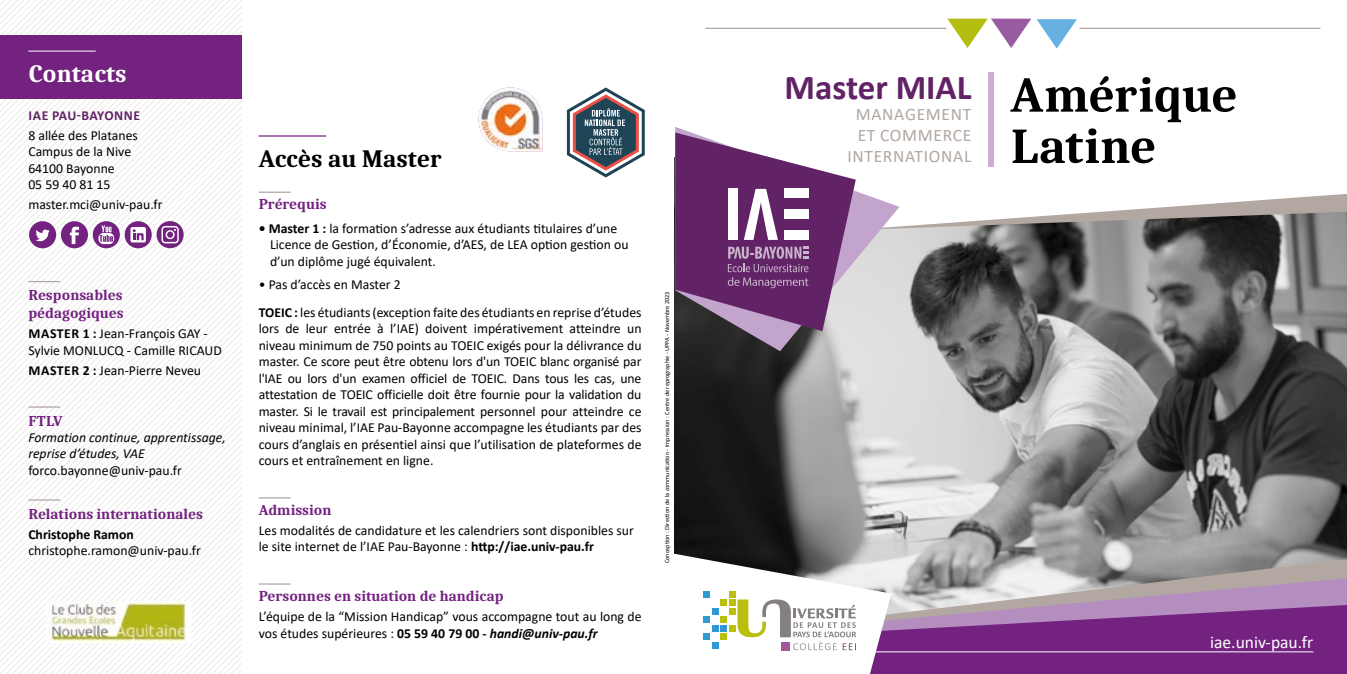
<style>
.page{position:relative;width:1347px;height:674px;background:#fff}
.page>*{position:absolute;margin:0;border:0;box-sizing:border-box;transform-origin:0 0}
.t1{font:700 50px/51.2px "Caladea";letter-spacing:-.01em;color:#000}
.t2{font:700 35px "Calibri";color:#612365}
.t3{font:700 25px "Caladea";color:#000}
.t4{font:700 25px "Caladea";color:#fff}
.t5{font:17.5px/21px "Calibri";letter-spacing:.04em;color:#b2a7a1;text-align:center}
.t6{font:17.5px "Calibri";color:#fff}
.t7{font:700 15px/18px "Caladea";color:#732280}
.t8{font:13.75px/16.5px "Calibri";color:#000}
.t9{font:italic 13.75px/16.5px "Calibri";color:#000}
.t10{font:700 13.75px "Calibri";color:#000}
.t11{font:700 13.75px "Calibri";letter-spacing:.035em;color:#612365}
.t12{font:6.25px "Calibri";color:#000}
.s1{font-weight:700}
.s2{font-weight:700;font-style:italic}
</style>
<div class="page">
<svg style="left:0;top:0;width:242px;height:165px"></svg>
<svg style="left:0;top:165px;width:242px;height:12px"></svg>
<svg style="left:0;top:177px;width:242px;height:13px"></svg>
<svg style="left:0;top:190px;width:242px;height:12px"></svg>
<svg style="left:0;top:202px;width:242px;height:13px"></svg>
<svg style="left:0;top:227px;width:242px;height:446px"></svg>
<svg style="left:7px;top:240px;width:235px;height:433px"></svg>
<svg style="left:20px;top:252px;width:222px;height:421px"></svg>
<svg style="left:33px;top:265px;width:209px;height:408px"></svg>
<svg style="left:45px;top:277px;width:197px;height:396px"></svg>
<svg style="left:58px;top:290px;width:184px;height:383px"></svg>
<div style="left:0;top:35px;width:242px;height:64px;background:#732280"></div>
<hr style="left:28px;top:50px;width:68px;height:2px;background:#dfd2e8">
<hr style="left:28px;top:281px;width:32px;height:1px;background:#b2a7a1">
<hr style="left:28px;top:406px;width:32px;height:1px;background:#b2a7a1">
<hr style="left:28px;top:499px;width:32px;height:1px;background:#b2a7a1">
<img style="left:674px;top:158px;width:672px;height:401px">
<img style="left:46px;top:600px;width:144px;height:42px">
<svg style="left:705px;top:18px;width:641px;height:211px"></svg>
<svg style="left:567px;top:87px;width:78px;height:90px"></svg>
<hr style="left:259px;top:135px;width:67px;height:1px;background:#732280">
<hr style="left:259px;top:191px;width:32px;height:2px;background:#b2a7a1">
<hr style="left:259px;top:497px;width:32px;height:1px;background:#b2a7a1">
<hr style="left:259px;top:583px;width:32px;height:1px;background:#b2a7a1">
<img style="left:478px;top:87px;width:64px;height:64px">
<svg style="left:29px;top:221px;width:123px;height:27px"></svg>
<div style="left:157px;top:221px;width:27px;height:27px;background:#732280;border-radius:50%"></div>
<svg style="left:161px;top:226px;width:18px;height:17px"></svg>
<svg style="left:891px;top:559px;width:455px;height:19px;background:#a7a5a4"></svg>
<svg style="left:891px;top:578px;width:455px;height:26px;background:#baacb9"></svg>
<svg style="left:891px;top:604px;width:455px;height:69px;background:#813b8d"></svg>
<hr style="left:870px;top:650px;width:443px;height:2px;background:#dfd2e8">
<svg style="left:947px;top:19px;width:130px;height:30px"></svg>
<hr style="left:705px;top:28px;width:241px;height:1px;background:#b2a7a1">
<hr style="left:1079px;top:28px;width:241px;height:1px;background:#b2a7a1">
<div style="left:988px;top:73px;width:5px;height:94px;background:#cdadd1"></div>
<svg style="left:675px;top:127px;width:224px;height:224px"></svg>
<svg style="left:675px;top:132px;width:180px;height:199px"></svg>
<svg style="left:674px;top:553px;width:217px;height:120px"></svg>
<h3 class="t4" style="left:28px;top:58px;width:100px">Contacts</h3>
<p class="t11" style="left:29px;top:105px;width:113px">IAE PAU-BAYONNE</p>
<p class="t8" style="left:28px;top:126px;width:111px">8 allée des Platanes<br>Campus de la Nive<br>64100 Bayonne<br>05 59 40 81 15</p>
<p class="t8" style="left:28px;top:196px;width:136px">master.mci@univ-pau.fr</p>
<p class="t7" style="left:28px;top:285px;width:97px">Responsables pédagogiques</p>
<p class="t8" style="left:28px;top:325px;width:195px"><span class="s1">MASTER 1 :</span> Jean-François GAY -<br>Sylvie MONLUCQ - Camille RICAUD</p>
<p class="t8" style="left:29px;top:361px;width:174px"><span class="s1">MASTER 2 :</span> Jean-Pierre Neveu</p>
<p class="t7" style="left:28px;top:411px;width:36px">FTLV</p>
<p class="t9" style="left:28px;top:428px;width:199px">Formation continue, apprentissage, reprise d’études, VAE</p>
<p class="t8" style="left:28px;top:461px;width:155px">forco.bayonne@univ-pau.fr</p>
<p class="t7" style="left:28px;top:504px;width:176px">Relations internationales</p>
<p class="t10" style="left:28px;top:524px;width:107px">Christophe Ramon</p>
<p class="t8" style="left:28px;top:541px;width:174px">christophe.ramon@univ-pau.fr</p>
<h3 class="t3" style="left:259px;top:143px;width:184px">Accès au Master</h3>
<p class="t7" style="left:259px;top:194px;width:69px">Prérequis</p>
<p class="t8" style="left:270px;top:219px;width:360px;text-indent:-11px"><span class="s1">• Master 1 :</span> la formation s’adresse aux étudiants titulaires d’une<br>Licence de Gestion, d’Économie, d’AES, de LEA option gestion ou d’un diplôme jugé équivalent.</p>
<p class="t8" style="left:259px;top:271px;width:384px;line-height:27.1px">• Pas d’accès en Master 2<br><span class="s1">TOEIC :</span> les étudiants (exception faite des étudiants en reprise d’études</p>
<p class="t8" style="left:259px;top:320px;width:384px;text-align:justify">lors de leur entrée à l’IAE) doivent impérativement atteindre un niveau minimum de 750 points au TOEIC exigés pour la délivrance du master. Ce score peut être obtenu lors d'un TOEIC blanc organisé par l'IAE ou lors d'un examen officiel de TOEIC. Dans tous les cas, une attestation de TOEIC officielle doit être fournie pour la validation du master. Si le travail est principalement personnel pour atteindre ce niveau minimal, l’IAE Pau-Bayonne accompagne les étudiants par des cours d’anglais en présentiel ainsi que l’utilisation de plateformes de cours et entraînement en ligne.</p>
<p class="t7" style="left:259px;top:500px;width:74px">Admission</p>
<p class="t8" style="left:259px;top:521px;width:377px">Les modalités de candidature et les calendriers sont disponibles sur le site internet de l’IAE Pau-Bayonne : <span class="s1">http://iae.univ-pau.fr</span></p>
<p class="t7" style="left:259px;top:586px;width:246px">Personnes en situation de handicap</p>
<p class="t8" style="left:259px;top:607px;width:384px">L’équipe de la “Mission Handicap” vous accompagne tout au long de vos études supérieures : <span class="s1">05 59 40 79 00 -</span> <span class="s2">handi@univ-pau.fr</span></p>
<p class="t12" style="left:663px;top:563px;width:273px;rotate:-90deg">Conception : Direction de la communication - Impression : Centre de reprographie - UPPA - Novembre 2023</p>
<h2 class="t2" style="left:784px;top:63px;width:189px">Master MIAL</h2>
<p class="t5" style="left:847px;top:103px;width:125px">MANAGEMENT<br>ET COMMERCE<br>INTERNATIONAL</p>
<h1 class="t1" style="left:1010px;top:68px;width:228px">Amérique<br>Latine</h1>
<p class="t6" style="left:1210px;top:629px;width:105px">iae.univ-pau.fr</p>
</div>
